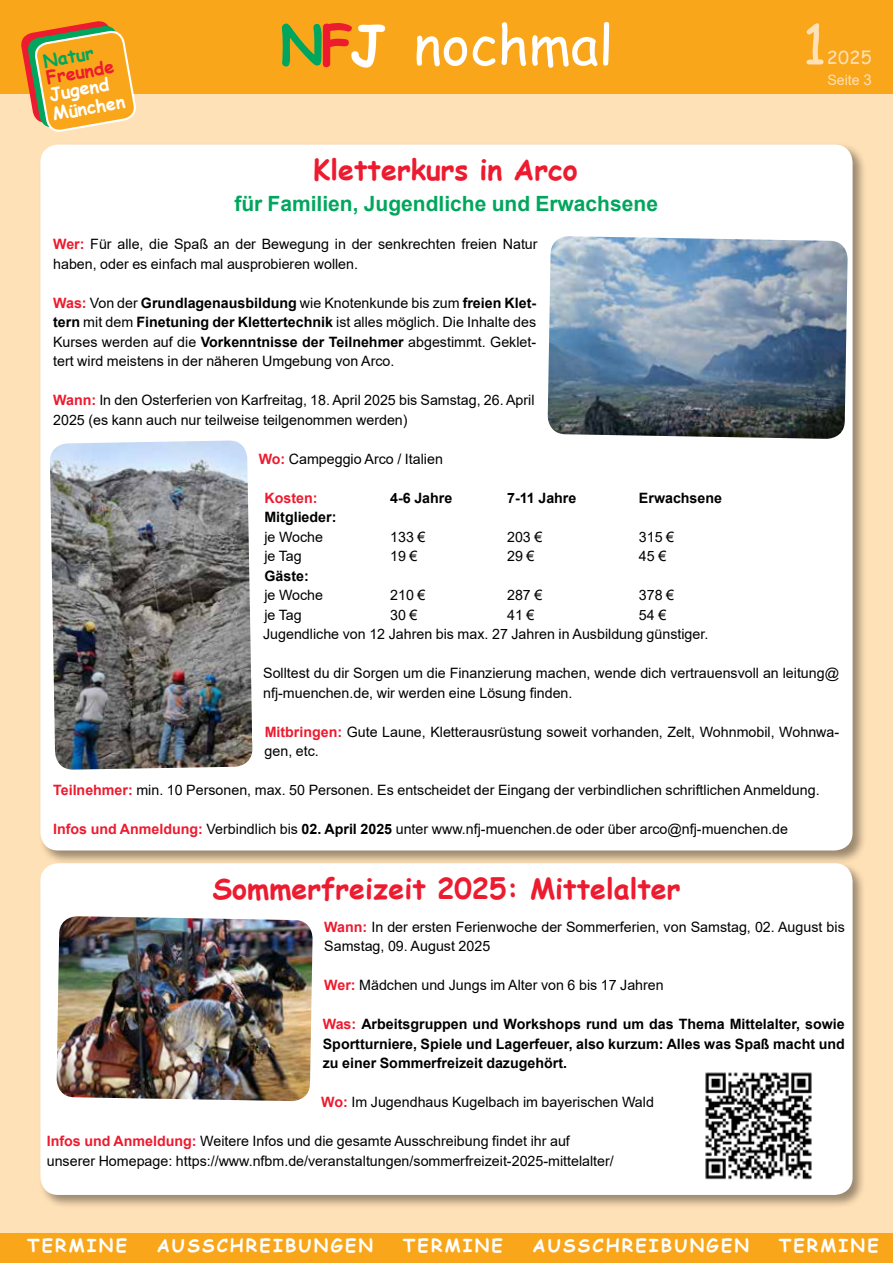
<style>
.page{position:relative;width:893px;height:1263px;background:#fff}
.page>*{position:absolute;margin:0;border:0;box-sizing:border-box;transform-origin:0 0}
.t1{font:54px "Comic Sans MS";color:#fff}
.t2{font:54px "Comic Sans MS";color:#ffe1b7}
.t3{font:700 28.5px "Comic Sans MS";color:#ed1b2f}
.t4{font:700 21px "Arial";color:#00a65d}
.t5{font:700 18px "Comic Sans MS";letter-spacing:.12em;color:#fff}
.t6{font:18px "Comic Sans MS";color:#ffe1b7}
.t7{font:700 17.85px/19.8px "Comic Sans MS";color:#fff}
.t8{font:700 17.85px "Comic Sans MS";color:#ed1b2f}
.t9{font:700 17.85px "Comic Sans MS";color:#00a65d}
.t10{font:14.25px/19.5px "Arial";color:#000}
.t11{font:700 14.25px/19.5px "Arial";color:#000;text-align:justify}
.t12{font:700 14.25px "Arial";color:#ed1b2f}
.t13{font:14.25px "Arial";color:#ffe1b7}
.s1{font-weight:700;color:#00a65d}
.s2{font-weight:700;color:#ed1b2f}
.s3{font-weight:700}
.s4{font-size:15px}
.s5{color:#ed1b2f}
</style>
<div class="page">
<div style="left:0;top:37px;width:893px;height:1226px;background:#ffe1b7"></div>
<div style="left:0;top:0;width:893px;height:94px;background:#faa61a"></div>
<svg style="left:21px;top:21px;width:115px;height:111px"></svg>
<div style="left:0;top:1233px;width:893px;height:30px;background:#faa61a"></div>
<div style="left:38px;top:142px;width:829px;height:723px;background:#000;opacity:.4"></div>
<div style="left:40px;top:145px;width:813px;height:705px;background:#fff;border-radius:18px"></div>
<img style="left:548px;top:236px;width:300px;height:203px">
<img style="left:50px;top:441px;width:203px;height:329px">
<div style="left:38px;top:861px;width:829px;height:348px;background:#000;opacity:.4"></div>
<div style="left:40px;top:863px;width:813px;height:332px;background:#fff;border-radius:18px"></div>
<img style="left:56px;top:916px;width:257px;height:185px">
<img style="left:705px;top:1072px;width:107px;height:108px">
<p class="t9" style="left:41px;top:48px;width:55px;rotate:-10deg">NATUR</p>
<p class="t8" style="left:44px;top:65px;width:71px;rotate:-10deg">FREUNDE</p>
<p class="t7" style="left:48px;top:84px;width:75px;rotate:-10deg">JUGEND<br>MÜNCHEN</p>
<h1 class="t1" style="left:280px;top:5px;width:335px"><span class="s1">N</span><span class="s2">F</span><span class="s3">J</span> nochmal</h1>
<h1 class="t2" style="left:802px;top:5px;width:26px">1</h1>
<p class="t6" style="left:827px;top:45px;width:46px">2025</p>
<p class="t13" style="left:827px;top:71px;width:46px">Seite <span class="s4">3</span></p>
<h2 class="t3" style="left:313px;top:149px;width:266px">KLETTERKURS IN ARCO</h2>
<h3 class="t4" style="left:234px;top:189px;width:425px">für Familien, Jugendliche und Erwachsene</h3>
<p class="t10" style="left:53px;top:234px;width:486px"><span class="s2">Wer:</span> Für alle, die Spaß an der Bewegung in der senkrechten freien Natur haben, oder es einfach mal ausprobieren wollen.</p>
<p class="t10" style="left:53px;top:293px;width:485px;text-align:justify"><span class="s2">Was:</span> Von der <span class="s3">Grundlagenausbildung</span> wie Knotenkunde bis zum <span class="s3">freien Klet&shy;tern</span> mit dem <span class="s3">Finetuning der Klettertechnik</span> ist alles möglich. Die Inhalte des Kurses werden auf die <span class="s3">Vorkenntnisse der Teilnehmer</span> abgestimmt. Geklet&shy;tert wird meistens in der näheren Umgebung von Arco.</p>
<p class="t10" style="left:53px;top:390px;width:483px"><span class="s2">Wann:</span> In den Osterferien von Karfreitag, 18. April 2025 bis Samstag, 26. April<br>2025 (es kann auch nur teilweise teilgenommen werden)</p>
<p class="t10" style="left:259px;top:449px;width:186px"><span class="s2">Wo:</span> Campeggio Arco / Italien</p>
<p class="t12" style="left:264px;top:487px;width:55px">Kosten:</p>
<p class="t11" style="left:390px;top:488px;width:64px">4-6 Jahre</p>
<p class="t11" style="left:507px;top:488px;width:71px">7-11 Jahre</p>
<p class="t11" style="left:639px;top:488px;width:85px">Erwachsene</p>
<p class="t11" style="left:264px;top:507px;width:74px">Mitglieder:</p>
<p class="t10" style="left:264px;top:527px;width:60px">je Woche</p>
<p class="t10" style="left:390px;top:527px;width:37px">133 €</p>
<p class="t10" style="left:507px;top:527px;width:37px">203 €</p>
<p class="t10" style="left:639px;top:527px;width:37px">315 €</p>
<p class="t10" style="left:264px;top:546px;width:39px">je Tag</p>
<p class="t10" style="left:390px;top:546px;width:29px">19 €</p>
<p class="t10" style="left:507px;top:546px;width:29px">29 €</p>
<p class="t10" style="left:639px;top:546px;width:29px">45 €</p>
<p class="t11" style="left:264px;top:566px;width:46px">Gäste:</p>
<p class="t10" style="left:264px;top:585px;width:60px">je Woche</p>
<p class="t10" style="left:390px;top:585px;width:37px">210 €</p>
<p class="t10" style="left:507px;top:585px;width:37px">287 €</p>
<p class="t10" style="left:639px;top:585px;width:37px">378 €</p>
<p class="t10" style="left:264px;top:605px;width:39px">je Tag</p>
<p class="t10" style="left:390px;top:605px;width:29px">30 €</p>
<p class="t10" style="left:507px;top:605px;width:29px">41 €</p>
<p class="t10" style="left:263px;top:605px;width:447px;text-indent:376px">54 €<br>Jugendliche von 12 Jahren bis max. 27 Jahren in Ausbildung günstiger.</p>
<p class="t10" style="left:263px;top:663px;width:577px">Solltest du dir Sorgen um die Finanzierung machen, wende dich vertrauensvoll an leitung@ nfj-muenchen.de, wir werden eine Lösung finden.</p>
<p class="t10" style="left:265px;top:722px;width:576px"><span class="s2">Mitbringen:</span> Gute Laune, Kletterausrüstung soweit vorhanden, Zelt, Wohnmobil, Wohnwa&shy;gen, etc.</p>
<p class="t10" style="left:53px;top:780px;width:768px"><span class="s2">Teilnehmer:</span> min. 10 Personen, max. 50 Personen. Es entscheidet der Eingang der verbindlichen schriftlichen Anmeldung.</p>
<p class="t10" style="left:53px;top:819px;width:736px"><span class="s2">Infos und Anmeldung:</span> Verbindlich bis <span class="s3">02. April 2025</span> unter www.nfj-muenchen.de oder über arco@nfj-muenchen.de</p>
<h2 class="t3" style="left:212px;top:868px;width:470px">SOMMERFREIZEIT 2025: MITTELALTER</h2>
<p class="t10" style="left:324px;top:917px;width:522px"><span class="s2">Wann:</span> In der ersten Ferienwoche der Sommerferien, von Samstag, 02. August bis<br>Samstag, 09. August 2025</p>
<p class="t10" style="left:324px;top:975px;width:341px"><span class="s2">Wer:</span> Mädchen und Jungs im Alter von 6 bis 17 Jahren</p>
<p class="t11" style="left:323px;top:1014px;width:524px"><span class="s5">Was:</span> Arbeitsgruppen und Workshops rund um das Thema Mittelalter, sowie Sportturniere, Spiele und Lagerfeuer, also kurzum: Alles was Spaß macht und zu einer Sommerfreizeit dazugehört.</p>
<p class="t10" style="left:321px;top:1092px;width:334px"><span class="s2">Wo:</span> Im Jugendhaus Kugelbach im bayerischen Wald</p>
<p class="t10" style="left:47px;top:1131px;width:569px"><span class="s2">Infos und Anmeldung:</span> Weitere Infos und die gesamte Ausschreibung findet ihr auf unserer Homepage: https://www.nfbm.de/veranstaltungen/sommerfreizeit-2025-mittelalter/</p>
<p class="t5" style="left:27px;top:1232px;width:101px">TERMIN E</p>
<p class="t5" style="left:157px;top:1232px;width:213px">AUSSCHREIBUNGEN</p>
<p class="t5" style="left:403px;top:1232px;width:101px">TERMIN E</p>
<p class="t5" style="left:532px;top:1232px;width:213px">AUSSCHREIBUNGEN</p>
<p class="t5" style="left:779px;top:1232px;width:101px">TERMINE</p>
</div>
